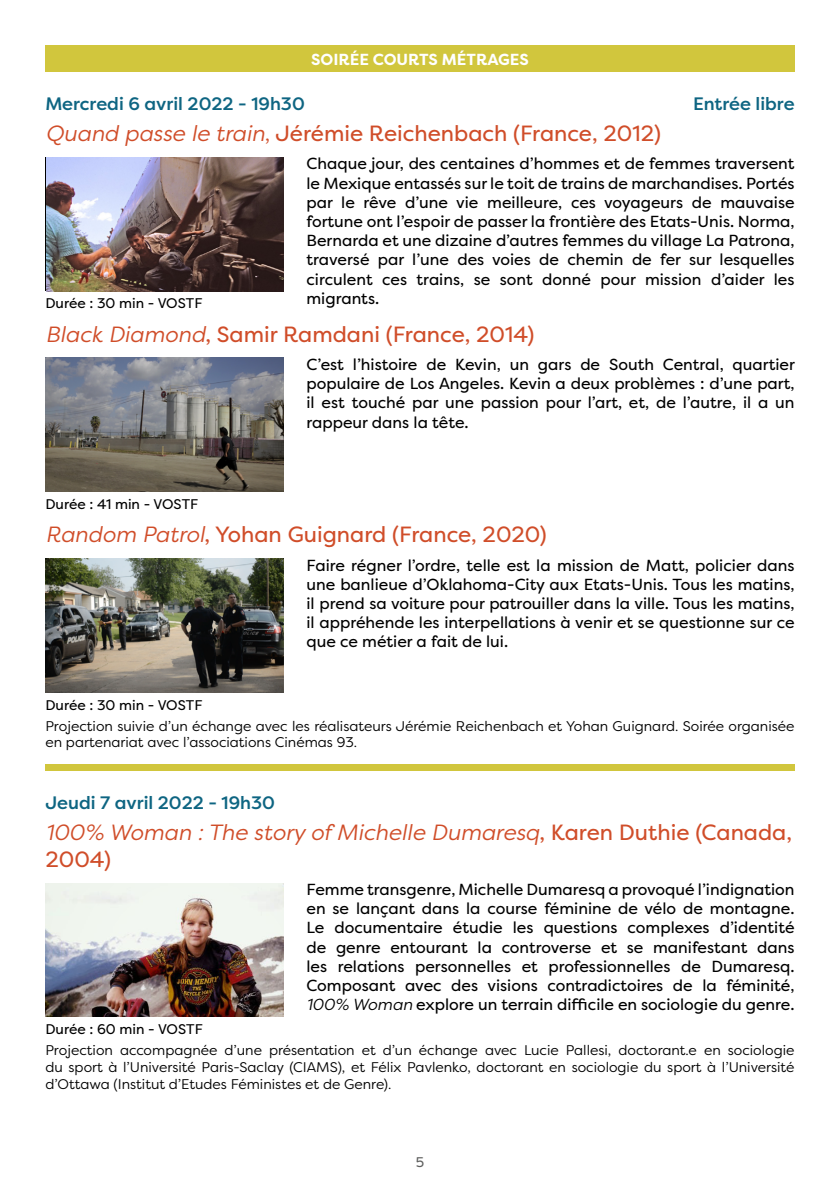
<style>
.page{position:relative;width:840px;height:1191px;background:#fff}
.page>*{position:absolute;margin:0;border:0;box-sizing:border-box;transform-origin:0 0}
.t1{font:22px "Filson Pro";color:#d04d29}
.t2{font:italic 22px/26.4px "Filson Pro";color:#d04d29}
.t3{font:500 18px "Filson Pro";color:#0e6582}
.t4{font:16px/19.2px "Filson Pro";color:#000;text-align:justify}
.t5{font:700 16px "Filson Pro";color:#fff}
.t6{font:14px/16.8px "Filson Pro";color:#000}
.t7{font:14px "Filson Pro";color:#000}
.t8{font:14px "Filson Pro";color:#5e5f5e}
.s1{font-style:italic}
.s2{font-style:inherit}
.s3{font-style:normal}
</style>
<div class="page">
<div style="left:45px;top:45px;width:749px;height:27px;background:#d1c63d"></div>
<div style="left:45px;top:764px;width:749px;height:7px;background:#d1c63d"></div>
<img style="left:45px;top:559px;width:238px;height:133px">
<img style="left:45px;top:358px;width:238px;height:133px">
<img style="left:46px;top:157px;width:237px;height:134px">
<img style="left:45px;top:883px;width:238px;height:133px">
<p class="t5" style="left:311px;top:49px;width:219px">SOIRÉE COURTS MÉTRAGES</p>
<p class="t3" style="left:45px;top:91px;width:261px">Mercredi 6 avril 2022 - 19h30</p>
<p class="t3" style="left:692px;top:91px;width:103px">Entrée libre</p>
<h1 class="t1" style="left:45px;top:118px;width:616px"><span class="s1">Quand passe le train</span><span class="s2">,</span> Jérémie Reichenbach (France, 2012)</h1>
<p class="t7" style="left:45px;top:294px;width:158px">Durée : 30 min - VOSTF</p>
<p class="t4" style="left:306px;top:154px;width:489px">Chaque jour, des centaines d’hommes et de femmes traversent le Mexique entassés sur le toit de trains de marchandises. Portés par le rêve d’une vie meilleure, ces voyageurs de mauvaise fortune ont l’espoir de passer la frontière des Etats-Unis. Norma, Bernarda et une dizaine d’autres femmes du village La Patrona, traversé par l’une des voies de chemin de fer sur lesquelles circulent ces trains, se sont donné pour mission d’aider les migrants.</p>
<h1 class="t1" style="left:45px;top:319px;width:490px"><span class="s1">Black Diamond</span>, Samir Ramdani (France, 2014)</h1>
<p class="t7" style="left:45px;top:494px;width:154px">Durée : 41 min - VOSTF</p>
<p class="t4" style="left:306px;top:354px;width:489px">C’est l’histoire de Kevin, un gars de South Central, quartier populaire de Los Angeles. Kevin a deux problèmes : d’une part, il est touché par une passion pour l’art, et, de l’autre, il a un rappeur dans la tête.</p>
<h1 class="t1" style="left:45px;top:520px;width:502px"><span class="s1">Random Patrol</span>, Yohan Guignard (France, 2020)</h1>
<p class="t7" style="left:45px;top:695px;width:158px">Durée : 30 min - VOSTF</p>
<p class="t4" style="left:306px;top:555px;width:489px">Faire régner l’ordre, telle est la mission de Matt, policier dans une banlieue d’Oklahoma-City aux Etats-Unis. Tous les matins, il prend sa voiture pour patrouiller dans la ville. Tous les matins, il appréhende les interpellations à venir et se questionne sur ce que ce métier a fait de lui.</p>
<p class="t6" style="left:45px;top:717px;width:750px">Projection suivie d’un échange avec les réalisateurs Jérémie Reichenbach et Yohan Guignard. Soirée organisée en partenariat avec l’associations Cinémas 93.</p>
<p class="t3" style="left:45px;top:790px;width:231px">Jeudi 7 avril 2022 - 19h30</p>
<h1 class="t2" style="left:45px;top:818px;width:747px">100% Woman : The story of Michelle Dumaresq<span class="s3">, Karen Duthie (Canada,<br>2004)</span></h1>
<p class="t7" style="left:45px;top:1019px;width:159px">Durée : 60 min - VOSTF</p>
<p class="t4" style="left:306px;top:879px;width:489px">Femme transgenre, Michelle Dumaresq a provoqué l’indignation en se lançant dans la course féminine de vélo de montagne.<br>Le documentaire étudie les questions complexes d’identité de genre entourant la controverse et se manifestant dans les relations personnelles et professionnelles de Dumaresq.<br>Composant avec des visions contradictoires de la féminité, <span class="s1">100% Woman</span> explore un terrain difficile en sociologie du genre.</p>
<p class="t6" style="left:45px;top:1041px;width:750px;text-align:justify">Projection accompagnée d’une présentation et d’un échange avec Lucie Pallesi, doctorant.e en sociologie du sport à l’Université Paris-Saclay (CIAMS), et Félix Pavlenko, doctorant en sociologie du sport à l’Université d’Ottawa (Institut d’Etudes Féministes et de Genre).</p>
<p class="t8" style="left:415px;top:1153px;width:10px">5</p>
</div>
